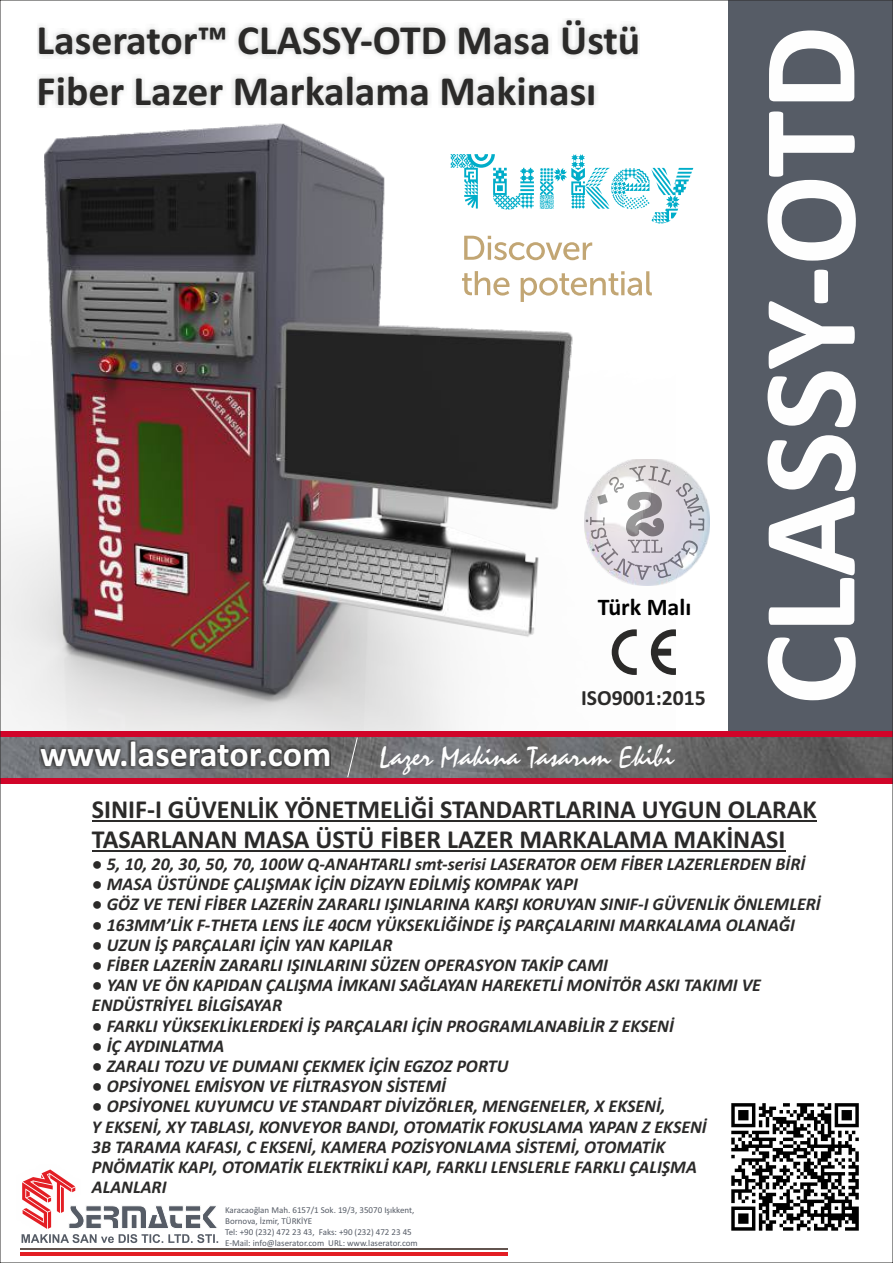
<style>
.page{position:relative;width:893px;height:1263px;background:#fff}
.page>*{position:absolute;margin:0;border:0;box-sizing:border-box;transform-origin:0 0}
.t1{font:700 135px "Calibri";color:#fefefe}
.t2{font:700 41.7px/50.8px "Calibri";color:#2b2a29}
.t3{font:700 36px "Calibri";color:#fefefe}
.t4{font:29.55px "Staccato 222 BT";color:#fefefe}
.t5{font:700 25.95px/29.2px "Calibri";color:#2b2a29}
.t6{font:700 24px "Calibri";color:#000}
.t7{font:700 21.75px "Calibri";color:#2b2a29}
.t8{font:italic 700 18px/20.2px "Calibri";color:#2b2a29}
.t9{font:9px/10.9px "Calibri";color:#565c66}
</style>
<div class="page">
<img style="left:2px;top:107px;width:662px;height:624px">
<div style="left:728px;top:0;width:165px;height:731px;background:#565c66"></div>
<svg style="left:462px;top:236px;width:190px;height:66px"></svg>
<svg style="left:451px;top:154px;width:242px;height:69px"></svg>
<div style="left:0;top:777px;width:893px;height:7px;background:#d10429"></div>
<div style="left:0;top:731px;width:893px;height:7px;background:#d10429"></div>
<img style="left:2px;top:737px;width:889px;height:40px">
<img style="left:40px;top:741px;width:291px;height:27px">
<hr style="left:20px;top:1248px;width:487px;height:2px;background:#62544f">
<hr style="left:20px;top:1252px;width:487px;height:3px;background:#e31e24">
<svg style="left:22px;top:1169px;width:197px;height:74px"></svg>
<svg style="left:347px;top:737px;width:11px;height:41px"></svg>
<img style="left:584px;top:460px;width:126px;height:125px">
<svg style="left:612px;top:629px;width:25px;height:46px"></svg>
<svg style="left:651px;top:629px;width:25px;height:46px"></svg>
<svg style="left:731px;top:1103px;width:128px;height:128px"></svg>
<hr style="left:92px;top:821px;width:725px;height:1px;background:#2b2a29">
<hr style="left:92px;top:850px;width:693px;height:1px;background:#2b2a29">
<h2 class="t2" style="left:37px;top:18px;width:605px">Laserator™ CLASSY-OTD Masa Üstü<br>Fiber Lazer Markalama Makinası</h2>
<h3 class="t6" style="left:598px;top:597px;width:95px">Türk Malı</h3>
<h3 class="t3" style="left:40px;top:739px;width:293px">www.laserator.com</h3>
<p class="t7" style="left:581px;top:689px;width:126px">ISO9001:2015</p>
<h3 class="t4" style="left:378px;top:745px;width:296px">Lazer Makina Tasarım Ekibi</h3>
<h1 class="t1" style="left:753px;top:705px;width:681px;rotate:-90deg">CLASSY-OTD</h1>
<h3 class="t5" style="left:92px;top:797px;width:726px">SINIF-I GÜVENLİK YÖNETMELİĞİ STANDARTLARINA UYGUN OLARAK<br>TASARLANAN MASA ÜSTÜ FİBER LAZER MARKALAMA MAKİNASI</h3>
<p class="t8" style="left:92px;top:855px;width:715px">● 5, 10, 20, 30, 50, 70, 100W Q-ANAHTARLI smt-serisi LASERATOR OEM FİBER LAZERLERDEN BİRİ</p>
<p class="t8" style="left:92px;top:875px;width:487px">● MASA ÜSTÜNDE ÇALIŞMAK İÇİN DİZAYN EDİLMİŞ KOMPAK YAPI</p>
<p class="t8" style="left:92px;top:896px;width:730px">● GÖZ VE TENİ FİBER LAZERİN ZARARLI IŞINLARINA KARŞI KORUYAN SINIF-I GÜVENLİK ÖNLEMLERİ</p>
<p class="t8" style="left:92px;top:916px;width:704px">● 163MM’LİK F-THETA LENS İLE 40CM YÜKSEKLİĞİNDE İŞ PARÇALARINI MARKALAMA OLANAĞI</p>
<p class="t8" style="left:92px;top:936px;width:302px">● UZUN İŞ PARÇALARI İÇİN YAN KAPILAR</p>
<p class="t8" style="left:92px;top:956px;width:517px">● FİBER LAZERİN ZARARLI IŞINLARINI SÜZEN OPERASYON TAKİP CAMI</p>
<p class="t8" style="left:92px;top:976px;width:671px">● YAN VE ÖN KAPIDAN ÇALIŞMA İMKANI SAĞLAYAN HAREKETLİ MONİTÖR ASKI TAKIMI VE<br>ENDÜSTRİYEL BİLGİSAYAR</p>
<p class="t8" style="left:92px;top:1017px;width:583px">● FARKLI YÜKSEKLİKLERDEKİ İŞ PARÇALARI İÇİN PROGRAMLANABİLİR Z EKSENİ</p>
<p class="t8" style="left:92px;top:1037px;width:134px">● İÇ AYDINLATMA</p>
<p class="t8" style="left:92px;top:1057px;width:418px">● ZARALI TOZU VE DUMANI ÇEKMEK İÇİN EGZOZ PORTU</p>
<p class="t8" style="left:92px;top:1077px;width:356px">● OPSİYONEL EMİSYON VE FİLTRASYON SİSTEMİ</p>
<p class="t8" style="left:92px;top:1098px;width:616px">● OPSİYONEL KUYUMCU VE STANDART DİVİZÖRLER, MENGENELER, X EKSENİ,<br>Y EKSENİ, XY TABLASI, KONVEYOR BANDI, OTOMATİK FOKUSLAMA YAPAN Z EKSENİ 3B TARAMA KAFASI, C EKSENİ, KAMERA POZİSYONLAMA SİSTEMİ, OTOMATİK PNÖMATİK KAPI, OTOMATİK ELEKTRİKLİ KAPI, FARKLI LENSLERLE FARKLI ÇALIŞMA ALANLARI</p>
<p class="t9" style="left:225px;top:1205px;width:194px">Karacaoğlan Mah. 6157/1 Sok. 19/3, 35070 Işıkkent, Bornova, İzmir, TÜRKİYE<br>Tel: +90 (232) 472 23 43, Faks: +90 (232) 472 23 45<br>E-Mail: info@laserator.com URL: www.laserator.com</p>
</div>
